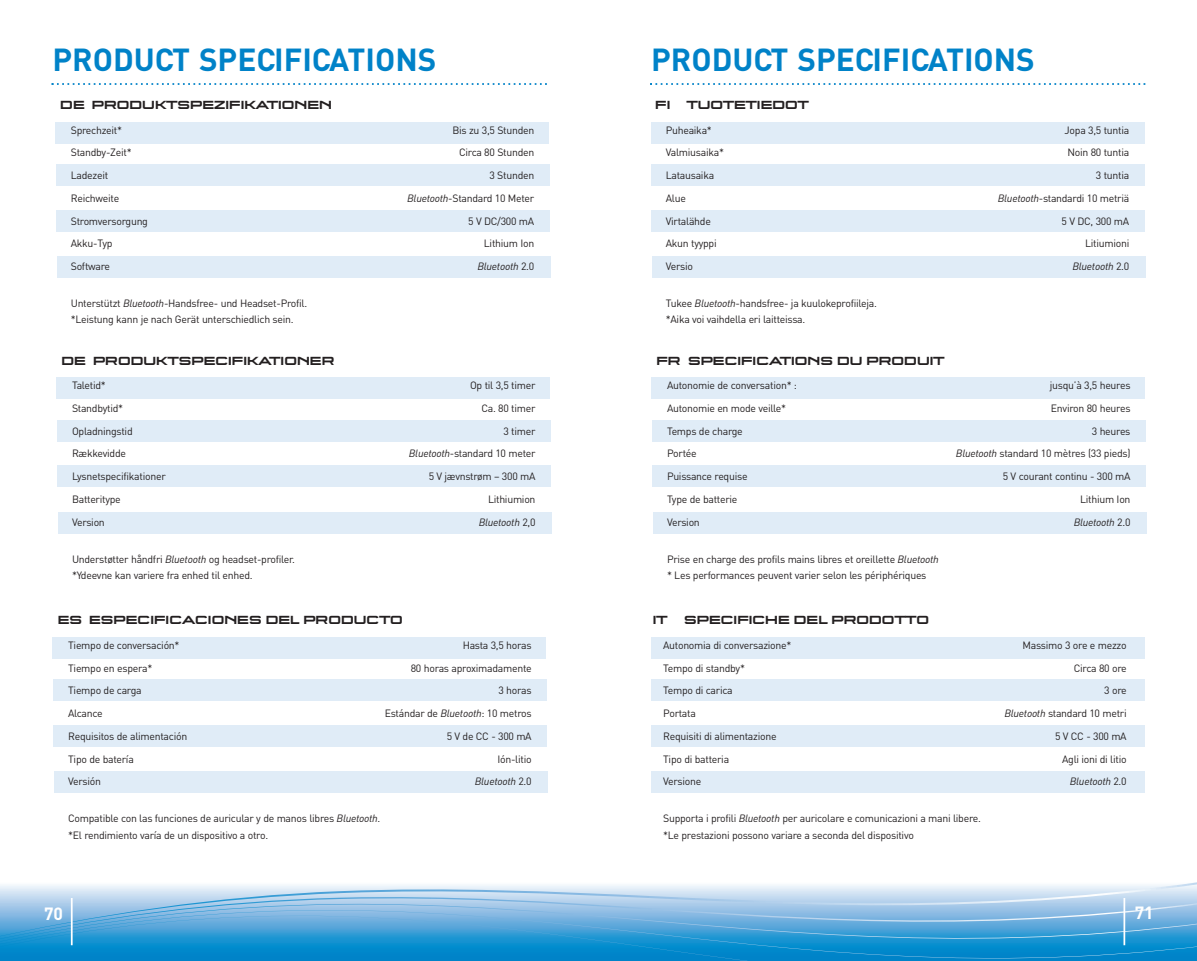
<style>
.page{position:relative;width:1197px;height:961px;background:#fff}
.page>*{position:absolute;margin:0;border:0;box-sizing:border-box;transform-origin:0 0}
.t1{font:700 31.5px "DIN";color:#0082c8}
.t2{font:700 17.5px "DIN";color:#fff}
.t3{font:700 12.25px "Q Type Ext";letter-spacing:-.05em;color:#231f20}
.t4{font:10.5px/16.1px "DIN";letter-spacing:-.025em;color:#231f20}
.t5{font:italic 10.5px "DIN";color:#231f20}
.s1{font-style:italic}
.s2{font-style:normal}
</style>
<div class="page">
<svg style="left:0;top:882px;width:1197px;height:27px"></svg>
<svg style="left:0;top:909px;width:1197px;height:4px;background:#92bee4"></svg>
<svg style="left:0;top:913px;width:1197px;height:48px;background:#339ad4"></svg>
<svg style="left:651px;top:83px;width:494px;height:2px"></svg>
<svg style="left:52px;top:83px;width:495px;height:2px"></svg>
<div style="left:56px;top:165px;width:494px;height:21px;background:#e0ecf7"></div>
<div style="left:56px;top:210px;width:494px;height:22px;background:#e0ecf7"></div>
<div style="left:57px;top:257px;width:494px;height:21px;background:#e0ecf7"></div>
<div style="left:55px;top:122px;width:494px;height:21px;background:#e0ecf7"></div>
<div style="left:57px;top:420px;width:494px;height:21px;background:#e0ecf7"></div>
<div style="left:57px;top:466px;width:494px;height:21px;background:#e0ecf7"></div>
<div style="left:58px;top:512px;width:494px;height:21px;background:#e0ecf7"></div>
<div style="left:56px;top:377px;width:494px;height:21px;background:#e0ecf7"></div>
<div style="left:54px;top:680px;width:493px;height:21px;background:#e0ecf7"></div>
<div style="left:54px;top:725px;width:493px;height:22px;background:#e0ecf7"></div>
<div style="left:55px;top:772px;width:493px;height:21px;background:#e0ecf7"></div>
<div style="left:52px;top:637px;width:494px;height:21px;background:#e0ecf7"></div>
<div style="left:651px;top:165px;width:494px;height:21px;background:#e0ecf7"></div>
<div style="left:651px;top:210px;width:494px;height:22px;background:#e0ecf7"></div>
<div style="left:652px;top:257px;width:494px;height:21px;background:#e0ecf7"></div>
<div style="left:651px;top:122px;width:493px;height:21px;background:#e0ecf7"></div>
<div style="left:652px;top:420px;width:494px;height:21px;background:#e0ecf7"></div>
<div style="left:652px;top:466px;width:494px;height:21px;background:#e0ecf7"></div>
<div style="left:653px;top:512px;width:494px;height:21px;background:#e0ecf7"></div>
<div style="left:651px;top:377px;width:494px;height:21px;background:#e0ecf7"></div>
<div style="left:651px;top:680px;width:493px;height:21px;background:#e0ecf7"></div>
<div style="left:651px;top:725px;width:493px;height:22px;background:#e0ecf7"></div>
<div style="left:651px;top:772px;width:493px;height:21px;background:#e0ecf7"></div>
<div style="left:651px;top:637px;width:493px;height:21px;background:#e0ecf7"></div>
<hr style="left:71px;top:898px;width:2px;height:47px;background:#fff">
<hr style="left:1123px;top:898px;width:2px;height:47px;background:#fff">
<h1 class="t1" style="left:52px;top:41px;width:385px">PRODUCT SPECIFICATIONS</h1>
<h1 class="t1" style="left:651px;top:41px;width:385px">PRODUCT SPECIFICATIONS</h1>
<p class="t3" style="left:60px;top:101px;width:274px">DE PRODUKTSPEZIFIKATIONEN</p>
<p class="t4" style="left:71px;top:121px;width:53px">Sprechzeit*</p>
<p class="t4" style="left:452px;top:121px;width:83px">Bis zu 3,5 Stunden</p>
<p class="t4" style="left:71px;top:144px;width:62px">Standby-Zeit*</p>
<p class="t4" style="left:459px;top:144px;width:77px">Circa 80 Stunden</p>
<p class="t4" style="left:71px;top:167px;width:39px">Ladezeit</p>
<p class="t4" style="left:489px;top:167px;width:46px">3 Stunden</p>
<p class="t4" style="left:71px;top:190px;width:50px">Reichweite</p>
<p class="t4" style="left:407px;top:190px;width:129px"><span class="s1">Bluetooth</span>-Standard 10 Meter</p>
<p class="t4" style="left:71px;top:212px;width:79px">Stromversorgung</p>
<p class="t4" style="left:468px;top:212px;width:68px">5 V DC/300 mA</p>
<p class="t4" style="left:71px;top:235px;width:43px">Akku-Typ</p>
<p class="t4" style="left:484px;top:235px;width:52px">Lithium Ion</p>
<p class="t4" style="left:71px;top:258px;width:41px">Software</p>
<p class="t5" style="left:477px;top:260px;width:58px">Bluetooth <span class="s2">2.0</span></p>
<p class="t4" style="left:71px;top:295px;width:238px">Unterstützt <span class="s1">Bluetooth</span>-Handsfree- und Headset-Profil. *Leistung kann je nach Gerät unterschiedlich sein.</p>
<p class="t3" style="left:61px;top:356px;width:275px">DE PRODUKTSPECIFIKATIONER</p>
<p class="t4" style="left:72px;top:377px;width:35px">Taletid*</p>
<p class="t4" style="left:470px;top:377px;width:67px">Op til 3,5 timer</p>
<p class="t4" style="left:72px;top:400px;width:53px">Standbytid*</p>
<p class="t4" style="left:481px;top:400px;width:56px">Ca. 80 timer</p>
<p class="t4" style="left:72px;top:422px;width:62px">Opladningstid</p>
<p class="t4" style="left:503px;top:422px;width:34px">3 timer</p>
<p class="t4" style="left:72px;top:445px;width:56px">Rækkevidde</p>
<p class="t4" style="left:409px;top:445px;width:128px"><span class="s1">Bluetooth</span>-standard 10 meter</p>
<p class="t4" style="left:72px;top:468px;width:95px">Lysnetspecifikationer</p>
<p class="t4" style="left:429px;top:468px;width:108px">5 V jævnstrøm – 300 mA</p>
<p class="t4" style="left:72px;top:491px;width:50px">Batteritype</p>
<p class="t4" style="left:488px;top:491px;width:49px">Lithiumion</p>
<p class="t4" style="left:72px;top:513px;width:34px">Version</p>
<p class="t5" style="left:479px;top:515px;width:58px">Bluetooth <span class="s2">2,0</span></p>
<p class="t4" style="left:72px;top:550px;width:224px">Understøtter håndfri <span class="s1">Bluetooth</span> og headset-profiler. *Ydeevne kan variere fra enhed til enhed.</p>
<p class="t3" style="left:57px;top:616px;width:347px">ES ESPECIFICACIONES DEL PRODUCTO</p>
<p class="t4" style="left:68px;top:636px;width:113px">Tiempo de conversación*</p>
<p class="t4" style="left:463px;top:636px;width:71px">Hasta 3,5 horas</p>
<p class="t4" style="left:68px;top:659px;width:86px">Tiempo en espera*</p>
<p class="t4" style="left:411px;top:659px;width:122px">80 horas aproximadamente</p>
<p class="t4" style="left:68px;top:682px;width:75px">Tiempo de carga</p>
<p class="t4" style="left:498px;top:682px;width:35px">3 horas</p>
<p class="t4" style="left:68px;top:705px;width:36px">Alcance</p>
<p class="t4" style="left:385px;top:705px;width:148px">Estándar de <span class="s1">Bluetooth</span>: 10 metros</p>
<p class="t4" style="left:68px;top:727px;width:121px">Requisitos de alimentación</p>
<p class="t4" style="left:447px;top:727px;width:87px">5 V de CC - 300 mA</p>
<p class="t4" style="left:68px;top:750px;width:67px">Tipo de batería</p>
<p class="t4" style="left:497px;top:750px;width:36px">Ión-litio</p>
<p class="t4" style="left:68px;top:773px;width:34px">Versión</p>
<p class="t5" style="left:475px;top:775px;width:58px">Bluetooth <span class="s2">2.0</span></p>
<p class="t4" style="left:68px;top:810px;width:314px">Compatible con las funciones de auricular y de manos libres <span class="s1">Bluetooth</span>. *El rendimiento varía de un dispositivo a otro.</p>
<p class="t3" style="left:655px;top:101px;width:17px">FI</p>
<p class="t3" style="left:686px;top:101px;width:124px">TUOTETIEDOT</p>
<p class="t4" style="left:666px;top:121px;width:48px">Puheaika*</p>
<p class="t4" style="left:1065px;top:121px;width:66px">Jopa 3,5 tuntia</p>
<p class="t4" style="left:666px;top:144px;width:60px">Valmiusaika*</p>
<p class="t4" style="left:1067px;top:144px;width:63px">Noin 80 tuntia</p>
<p class="t4" style="left:666px;top:167px;width:50px">Latausaika</p>
<p class="t4" style="left:1096px;top:167px;width:35px">3 tuntia</p>
<p class="t4" style="left:666px;top:190px;width:22px">Alue</p>
<p class="t4" style="left:998px;top:190px;width:133px"><span class="s1">Bluetooth</span>-standardi 10 metriä</p>
<p class="t4" style="left:666px;top:212px;width:47px">Virtalähde</p>
<p class="t4" style="left:1062px;top:212px;width:69px">5 V DC, 300 mA</p>
<p class="t4" style="left:666px;top:235px;width:52px">Akun tyyppi</p>
<p class="t4" style="left:1085px;top:235px;width:46px">Litiumioni</p>
<p class="t4" style="left:666px;top:258px;width:29px">Versio</p>
<p class="t5" style="left:1072px;top:260px;width:58px">Bluetooth <span class="s2">2.0</span></p>
<p class="t4" style="left:666px;top:295px;width:213px">Tukee <span class="s1">Bluetooth</span>-handsfree- ja kuulokeprofiileja. *Aika voi vaihdella eri laitteissa.</p>
<p class="t3" style="left:656px;top:356px;width:290px">FR SPECIFICATIONS DU PRODUIT</p>
<p class="t4" style="left:667px;top:377px;width:132px">Autonomie de conversation* :</p>
<p class="t4" style="left:1050px;top:377px;width:82px">jusqu’à 3,5 heures</p>
<p class="t4" style="left:667px;top:400px;width:121px">Autonomie en mode veille*</p>
<p class="t4" style="left:1051px;top:400px;width:81px">Environ 80 heures</p>
<p class="t4" style="left:667px;top:422px;width:77px">Temps de charge</p>
<p class="t4" style="left:1092px;top:422px;width:40px">3 heures</p>
<p class="t4" style="left:667px;top:445px;width:31px">Portée</p>
<p class="t4" style="left:956px;top:445px;width:176px"><span class="s1">Bluetooth</span> standard 10 mètres (33 pieds)</p>
<p class="t4" style="left:667px;top:468px;width:82px">Puissance requise</p>
<p class="t4" style="left:1003px;top:468px;width:129px">5 V courant continu - 300 mA</p>
<p class="t4" style="left:667px;top:491px;width:72px">Type de batterie</p>
<p class="t4" style="left:1080px;top:491px;width:52px">Lithium Ion</p>
<p class="t4" style="left:667px;top:513px;width:34px">Version</p>
<p class="t5" style="left:1074px;top:515px;width:58px">Bluetooth <span class="s2">2.0</span></p>
<p class="t4" style="left:667px;top:550px;width:273px">Prise en charge des profils mains libres et oreillette <span class="s1">Bluetooth </span>* Les performances peuvent varier selon les périphériques</p>
<p class="t3" style="left:652px;top:616px;width:17px">IT</p>
<p class="t3" style="left:684px;top:616px;width:247px">SPECIFICHE DEL PRODOTTO</p>
<p class="t4" style="left:663px;top:636px;width:130px">Autonomia di conversazione*</p>
<p class="t4" style="left:1023px;top:636px;width:106px">Massimo 3 ore e mezzo</p>
<p class="t4" style="left:663px;top:659px;width:83px">Tempo di standby*</p>
<p class="t4" style="left:1074px;top:659px;width:54px">Circa 80 ore</p>
<p class="t4" style="left:663px;top:682px;width:71px">Tempo di carica</p>
<p class="t4" style="left:1104px;top:682px;width:24px">3 ore</p>
<p class="t4" style="left:663px;top:705px;width:34px">Portata</p>
<p class="t4" style="left:1004px;top:705px;width:124px"><span class="s1">Bluetooth</span> standard 10 metri</p>
<p class="t4" style="left:663px;top:727px;width:115px">Requisiti di alimentazione</p>
<p class="t4" style="left:1055px;top:727px;width:73px">5 V CC - 300 mA</p>
<p class="t4" style="left:663px;top:750px;width:68px">Tipo di batteria</p>
<p class="t4" style="left:1062px;top:750px;width:66px">Agli ioni di litio</p>
<p class="t4" style="left:663px;top:773px;width:40px">Versione</p>
<p class="t5" style="left:1070px;top:775px;width:58px">Bluetooth <span class="s2">2.0</span></p>
<p class="t4" style="left:663px;top:810px;width:319px">Supporta i profili <span class="s1">Bluetooth</span> per auricolare e comunicazioni a mani libere. *Le prestazioni possono variare a seconda del dispositivo</p>
<h2 class="t2" style="left:44px;top:903px;width:20px">70</h2>
<h2 class="t2" style="left:1135px;top:902px;width:20px">71</h2>
</div>
